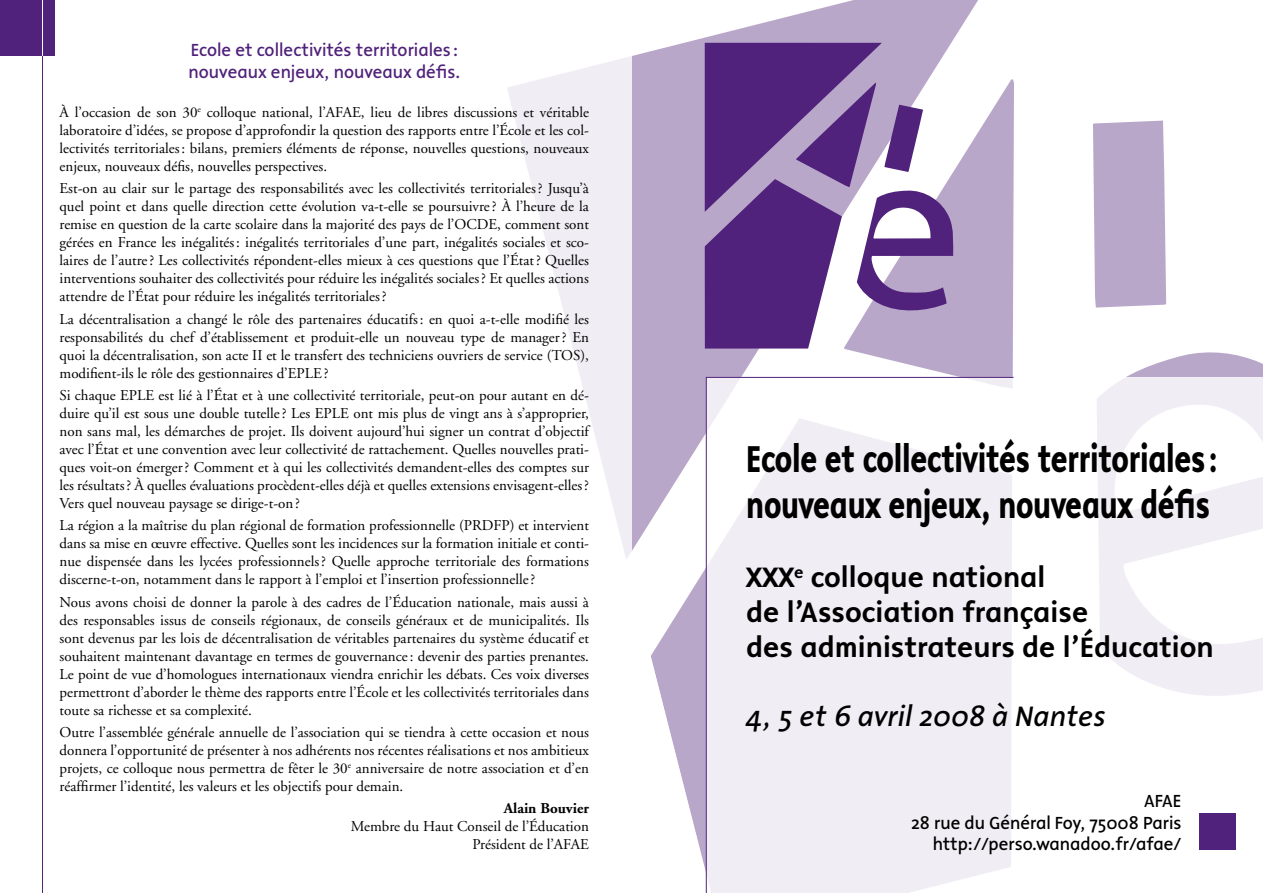
<style>
.page{position:relative;width:1263px;height:893px;background:#fff}
.page>*{position:absolute;margin:0;border:0;box-sizing:border-box;transform-origin:0 0}
.t1{font:700 38.55px/46.2px "Malcom";letter-spacing:-.01em;color:#000;scale:.75 1}
.t2{font:500 28.8px/34.7px "Malcom";color:#000}
.t3{font:italic 28.8px "Malcom";color:#000}
.t4{font:18px/21.6px "Malcom";color:#50227b}
.t5{font:18px/21.6px "Malcom";color:#000;text-align:right}
.t6{font:15px/18px "Adobe Garamond";color:#000;text-align:justify}
.t7{font:700 15px "Adobe Garamond";color:#000}
</style>
<div class="page">
<svg style="left:631px;top:0;width:347px;height:551px;fill:#b9a7ca"></svg>
<svg style="left:844px;top:79px;width:170px;height:298px;fill:#b9a7ca"></svg>
<div style="left:1093px;top:121px;width:73px;height:187px;background:#b9a7ca"></div>
<svg style="left:651px;top:418px;width:54px;height:450px"></svg>
<svg style="left:1126px;top:352px;width:137px;height:25px;fill:#b9a7ca"></svg>
<div style="left:376px;top:0;width:255px;height:755px;background:linear-gradient(to right,#fff,#f8f6f9)"></div>
<svg style="left:1097px;top:377px;width:166px;height:319px;fill:#f1edf4"></svg>
<svg style="left:704px;top:43px;width:271px;height:306px"></svg>
<hr style="left:42px;top:0;width:1px;height:893px;background:#50227b">
<div style="left:0;top:0;width:54px;height:56px;background:#50227b"></div>
<hr style="left:42px;top:0;width:1px;height:56px;background:#fff">
<svg style="left:705px;top:377px;width:309px;height:516px"></svg>
<div style="left:1199px;top:813px;width:37px;height:37px;background:#50227b"></div>
<p class="t4" style="left:189px;top:39px;width:273px">Ecole et collectivités territoriales : nouveaux enjeux, nouveaux défis.</p>
<p class="t6" style="left:60px;top:104px;width:531px">À l’occasion de son 30<sup>e</sup> colloque national, l’AFAE, lieu de libres discussions et véritable laboratoire d’idées, se propose d’approfondir la question des rapports entre l’École et les col&shy;lectivités territoriales: bilans, premiers éléments de réponse, nouvelles questions, nouveaux enjeux, nouveaux défis, nouvelles perspectives.</p>
<p class="t6" style="left:60px;top:180px;width:531px">Est-on au clair sur le partage des responsabilités avec les collectivités territoriales? Jusqu’à quel point et dans quelle direction cette évolution va-t-elle se poursuivre? À l’heure de la remise en question de la carte scolaire dans la majorité des pays de l’OCDE, comment sont gérées en France les inégalités: inégalités territoriales d’une part, inégalités sociales et sco&shy;laires de l’autre? Les collectivités répondent-elles mieux à ces questions que l’État? Quelles interventions souhaiter des collectivités pour réduire les inégalités sociales? Et quelles actions attendre de l’État pour réduire les inégalités territoriales?</p>
<p class="t6" style="left:60px;top:310px;width:531px">La décentralisation a changé le rôle des partenaires éducatifs: en quoi a-t-elle modifié les responsabilités du chef d’établissement et produit-elle un nouveau type de manager? En quoi la décentralisation, son acte II et le transfert des techniciens ouvriers de service (TOS), modifient-ils le rôle des gestionnaires d’EPLE?</p>
<p class="t6" style="left:60px;top:387px;width:531px">Si chaque EPLE est lié à l’État et à une collectivité territoriale, peut-on pour autant en dé&shy;duire qu’il est sous une double tutelle? Les EPLE ont mis plus de vingt ans à s’approprier, non sans mal, les démarches de projet. Ils doivent aujourd’hui signer un contrat d’objectif avec l’État et une convention avec leur collectivité de rattachement. Quelles nouvelles prati&shy;ques voit-on émerger? Comment et à qui les collectivités demandent-elles des comptes sur les résultats? À quelles évaluations procèdent-elles déjà et quelles extensions envisagent-elles?<br>Vers quel nouveau paysage se dirige-t-on?</p>
<p class="t6" style="left:60px;top:517px;width:531px">La région a la maîtrise du plan régional de formation professionnelle (PRDFP) et intervient dans sa mise en œuvre effective. Quelles sont les incidences sur la formation initiale et conti&shy;nue dispensée dans les lycées professionnels? Quelle approche territoriale des formations discerne-t-on, notamment dans le rapport à l’emploi et l’insertion professionnelle?</p>
<p class="t6" style="left:60px;top:593px;width:531px">Nous avons choisi de donner la parole à des cadres de l’Éducation nationale, mais aussi à des responsables issus de conseils régionaux, de conseils généraux et de municipalités. Ils sont devenus par les lois de décentralisation de véritables partenaires du système éducatif et souhaitent maintenant davantage en termes de gouvernance: devenir des parties prenantes.<br>Le point de vue d’homologues internationaux viendra enrichir les débats. Ces voix diverses permettront d’aborder le thème des rapports entre l’École et les collectivités territoriales dans toute sa richesse et sa complexité.</p>
<p class="t6" style="left:60px;top:723px;width:531px">Outre l’assemblée générale annuelle de l’association qui se tiendra à cette occasion et nous donnera l’opportunité de présenter à nos adhérents nos récentes réalisations et nos ambitieux projets, ce colloque nous permettra de fêter le 30<sup>e</sup> anniversaire de notre association et d’en réaffirmer l’identité, les valeurs et les objectifs pour demain.</p>
<p class="t7" style="left:504px;top:800px;width:87px">Alain Bouvier</p>
<p class="t6" style="left:351px;top:818px;width:240px;text-align:right">Membre du Haut Conseil de l’Éducation<br>Président de l’AFAE</p>
<h1 class="t1" style="left:746px;top:435px;width:631px">Ecole et collectivités territoriales: nouveaux enjeux, nouveaux défis</h1>
<h2 class="t2" style="left:746px;top:560px;width:469px">XXX<sup>e</sup> colloque national<br>de l’Association française<br>des administrateurs de l’Éducation</h2>
<h2 class="t3" style="left:746px;top:698px;width:361px">4, 5 et 6 avril 2008 à Nantes</h2>
<p class="t5" style="left:911px;top:790px;width:272px">AFAE<br>28 rue du Général Foy, 75008 Paris http://perso.wanadoo.fr/afae/</p>
</div>
